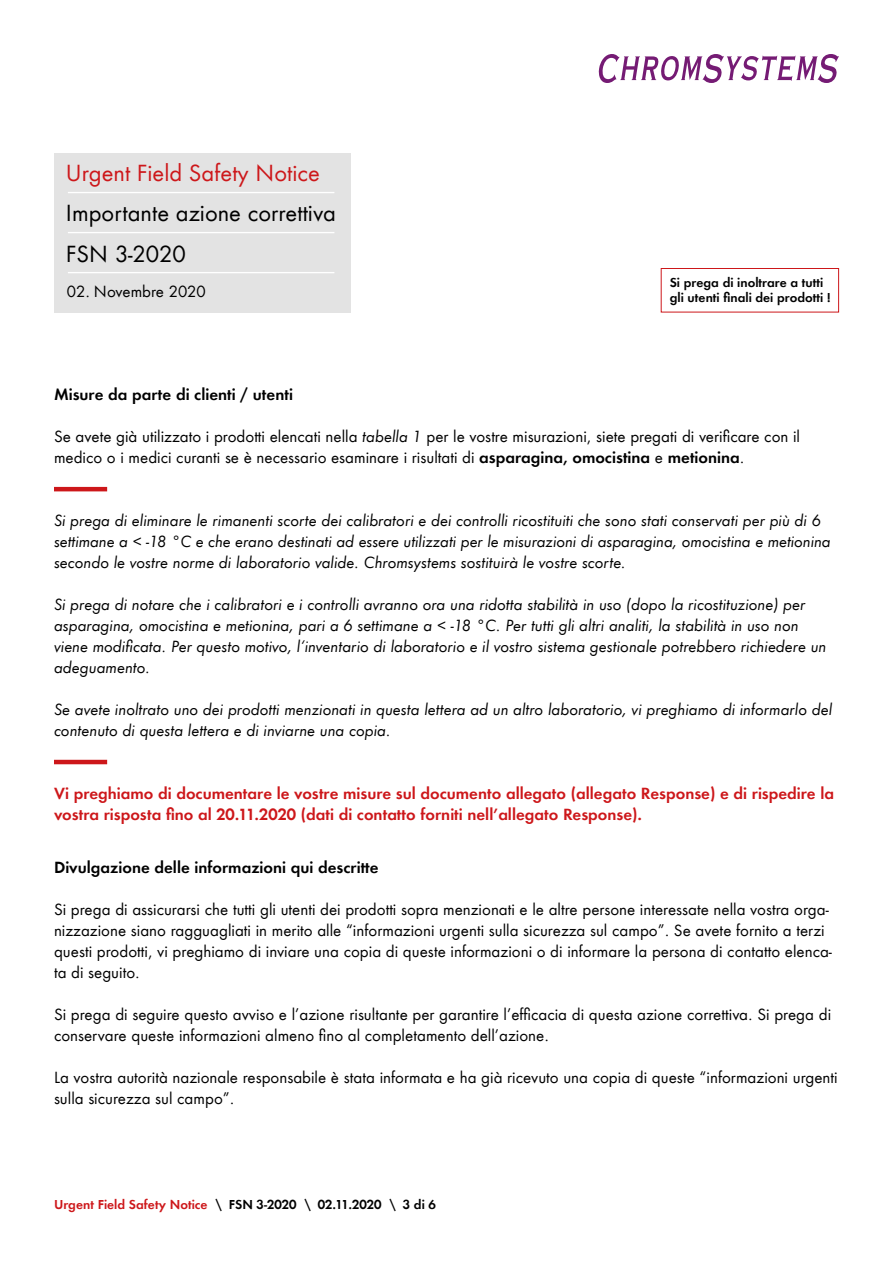
<style>
.page{position:relative;width:893px;height:1263px;background:#fff}
.page>*{position:absolute;margin:0;border:0;box-sizing:border-box;transform-origin:0 0}
.t1{font:21.6px/40.7px "Futura ND Book";color:#000}
.t2{font:21.6px "Futura ND Book";color:#cd171a}
.t3{font:15px/21px "Futura ND Book";color:#000}
.t4{font:italic 15px/21px "Futura ND Book";color:#000}
.t5{font:15px/21px "Futura ND Demibold";color:#cd171a}
.t6{font:15px "Futura ND Demibold";color:#000}
.t7{font:12px/15px "Futura ND Demibold";color:#000}
.s1{font-style:italic}
.s2{font-family:"Futura ND Demibold"}
.s3{color:#cd171a}
</style>
<div class="page">
<hr style="left:54px;top:487px;width:53px;height:4px;background:#cd171a">
<hr style="left:54px;top:760px;width:53px;height:4px;background:#cd171a">
<svg style="left:599px;top:54px;width:240px;height:29px"></svg>
<div style="left:54px;top:153px;width:296px;height:160px;background:#e3e3e3"></div>
<hr style="left:68px;top:192px;width:266px;height:1px;background:#fff">
<hr style="left:68px;top:232px;width:266px;height:1px;background:#fff">
<hr style="left:68px;top:272px;width:266px;height:1px;background:#fff">
<div style="left:661px;top:268px;width:178px;height:44px;border:1px solid #cd171a"></div>
<h1 class="t2" style="left:66px;top:159px;width:256px">Urgent Field Safety Notice</h1>
<h1 class="t1" style="left:66px;top:193px;width:271px">Importante azione correttiva<br>FSN 3-2020</h1>
<p class="t3" style="left:67px;top:281px;width:140px">02. Novembre 2020</p>
<p class="t7" style="left:670px;top:275px;width:162px">Si prega di inoltrare a tutti gli utenti finali dei prodotti !</p>
<p class="t6" style="left:54px;top:384px;width:240px">Misure da parte di clienti / utenti</p>
<p class="t3" style="left:54px;top:426px;width:748px">Se avete già utilizzato i prodotti elencati nella <span class="s1">tabella 1</span> per le vostre misurazioni, siete pregati di verificare con il medico o i medici curanti se è necessario esaminare i risultati di <span class="s2">asparagina, omocistina</span> e <span class="s2">metionina</span>.</p>
<p class="t4" style="left:54px;top:510px;width:778px">Si prega di eliminare le rimanenti scorte dei calibratori e dei controlli ricostituiti che sono stati conservati per più di 6 settimane a &lt; -18 °C e che erano destinati ad essere utilizzati per le misurazioni di asparagina, omocistina e metionina secondo le vostre norme di laboratorio valide. Chromsystems sostituirà le vostre scorte.</p>
<p class="t4" style="left:54px;top:594px;width:774px">Si prega di notare che i calibratori e i controlli avranno ora una ridotta stabilità in uso (dopo la ricostituzione) per asparagina, omocistina e metionina, pari a 6 settimane a &lt; -18 °C. Per tutti gli altri analiti, la stabilità in uso non viene modificata. Per questo motivo, l‘inventario di laboratorio e il vostro sistema gestionale potrebbero richiedere un adeguamento.</p>
<p class="t4" style="left:54px;top:699px;width:780px">Se avete inoltrato uno dei prodotti menzionati in questa lettera ad un altro laboratorio, vi preghiamo di informarlo del contenuto di questa lettera e di inviarne una copia.</p>
<p class="t5" style="left:54px;top:782px;width:782px">Vi preghiamo di documentare le vostre misure sul documento allegato (allegato Response) e di rispedire la vostra risposta fino al 20.11.2020 (dati di contatto forniti nell’allegato Response).</p>
<p class="t6" style="left:54px;top:857px;width:326px">Divulgazione delle informazioni qui descritte</p>
<p class="t3" style="left:54px;top:899px;width:779px">Si prega di assicurarsi che tutti gli utenti dei prodotti sopra menzionati e le altre persone interessate nella vostra orga&shy;nizzazione siano ragguagliati in merito alle “informazioni urgenti sulla sicurezza sul campo”. Se avete fornito a terzi questi prodotti, vi preghiamo di inviare una copia di queste informazioni o di informare la persona di contatto elenca&shy;ta di seguito.</p>
<p class="t3" style="left:54px;top:1004px;width:779px">Si prega di seguire questo avviso e l’azione risultante per garantire l’efficacia di questa azione correttiva. Si prega di conservare queste informazioni almeno fino al completamento dell’azione.</p>
<p class="t3" style="left:54px;top:1067px;width:785px">La vostra autorità nazionale responsabile è stata informata e ha già ricevuto una copia di queste “informazioni urgenti sulla sicurezza sul campo”.</p>
<p class="t7" style="left:54px;top:1197px;width:383px"><span class="s3">Urgent Field Safety Notice</span> \ FSN 3-2020 \ 02.11.2020 \ 3 di 6</p>
</div>
